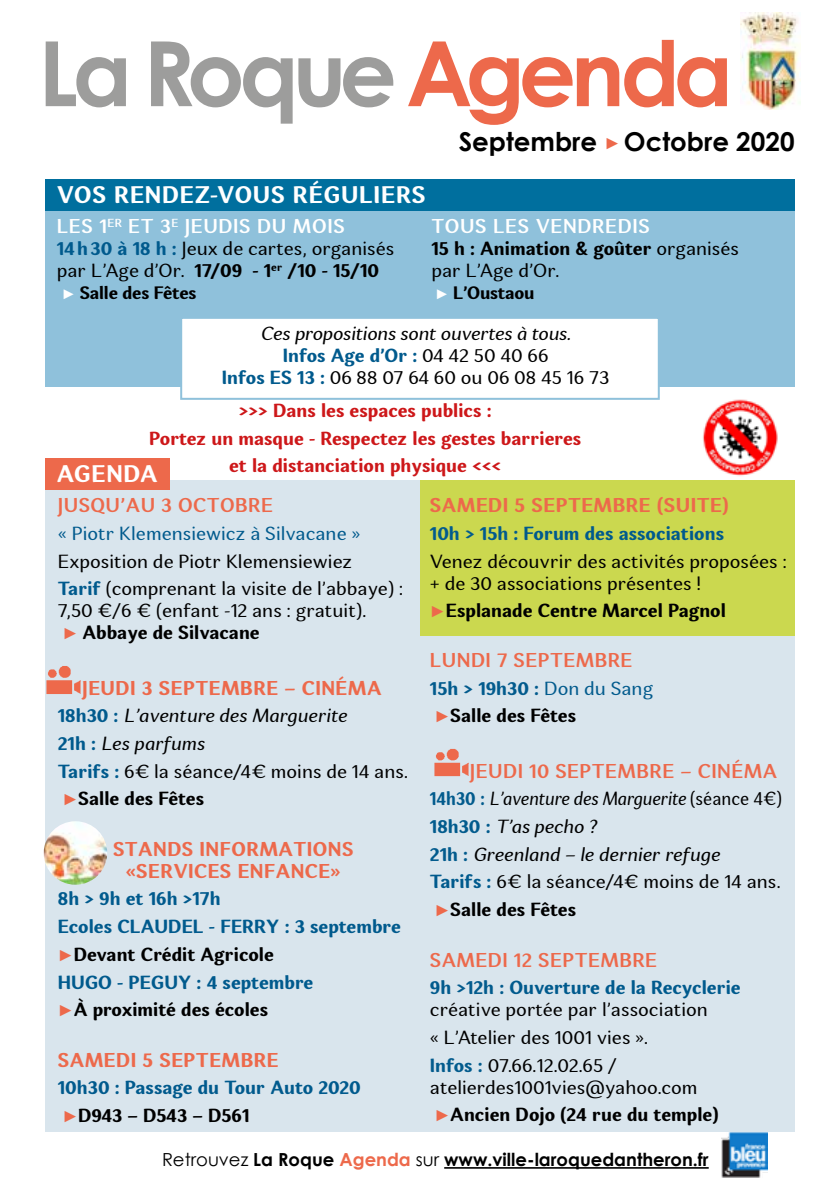
<style>
.page{position:relative;width:840px;height:1191px;background:#fff}
.page>*{position:absolute;margin:0;border:0;box-sizing:border-box;transform-origin:0 0}
.t1{font:700 90px "Century Gothic";letter-spacing:-.07em;color:#9d9d9c}
.t2{font:700 26px "Century Gothic";color:#000}
.t3{font:700 24px "Espuma Pro";letter-spacing:.03em;color:#fff}
.t4{font:700 20px/22px "Espuma Pro";letter-spacing:.02em;color:#ed694b;text-align:center}
.t5{font:600 20px "Espuma Pro";letter-spacing:.02em;color:#ed694b}
.t6{font:600 20px "Espuma Pro";letter-spacing:.03em;color:#fff}
.t7{font:19px/27.6px "Espuma Pro";color:#000}
.t8{font:italic 19px/27.6px "Espuma Pro";letter-spacing:-.01em;color:#000;text-align:center}
.t9{font:700 19px/27.6px "Espuma Pro";color:#005a8d}
.t10{font:italic 19px/27.6px "Espuma Pro";letter-spacing:-.01em;color:#000;scale:.9 1}
.t11{font:700 19px/27.6px "Espuma Pro";color:#cd1719;text-align:center}
.t12{font:700 19px/27.6px "Espuma Pro";color:#000}
.t13{font:19px "Espuma Pro";color:#005a8d}
.t14{font:700 18px "Century Gothic";color:#000}
.t15{font:700 18px "Espuma Pro";letter-spacing:-.01em;color:#000}
.s1{color:#ed694b}
.s2{font-size:16px;color:#ed694b}
.s3{font-weight:700;color:#005a8d}
.s4{font-weight:700}
.s5{font-family:"Century Gothic";font-size:14px;color:#fff}
.s6{font-weight:700;font-style:normal;color:#005a8d}
.s7{font-style:normal}
.s8{font-family:"Century Gothic";font-weight:700;font-size:16px;color:#ed694b}
.s9{font-family:"Century Gothic";font-weight:700;font-style:normal;font-size:16px;color:#ed694b}
.s10{font-weight:700;font-style:normal}
.s11{font-family:"Century Gothic";font-size:16px;color:#ed694b}
.s12{color:#000}
.s13{font-weight:700;color:#025b8d}
.s14{color:#025b8d}
.s15{font-weight:400;color:#025b8d}
.s16{font-weight:700;font-style:normal;color:#025b8d}
.s17{font-weight:400}
</style>
<div class="page">
<hr style="left:444px;top:1167px;width:264px;height:1px;background:#000">
<img style="left:721px;top:1131px;width:46px;height:46px">
<div style="left:45px;top:480px;width:749px;height:651px;background:#d9e5ed"></div>
<div style="left:45px;top:179px;width:749px;height:208px;background:#8fc1db"></div>
<img style="left:46px;top:666px;width:35px;height:28px">
<div style="left:180px;top:317px;width:479px;height:83px;background:#fff;border:2px solid #8fc1db"></div>
<img style="left:434px;top:748px;width:35px;height:29px">
<div style="left:420px;top:480px;width:374px;height:155px;background:#cbd84f"></div>
<img style="left:703px;top:399px;width:75px;height:77px">
<img style="left:44px;top:821px;width:63px;height:63px;border-radius:32px">
<div style="left:45px;top:179px;width:749px;height:31px;background:#006f9e"></div>
<div style="left:45px;top:459px;width:125px;height:31px;background:#ed694b"></div>
<img style="left:740px;top:13px;width:60px;height:97px">
<h1 class="t1" style="left:38px;top:5px;width:695px">La Roque <span class="s1">Agenda</span></h1>
<p class="t3" style="left:57px;top:180px;width:370px">VOS RENDEZ-VOUS RÉGULIERS</p>
<h2 class="t2" style="left:458px;top:122px;width:337px">Septembre <span class="s2">►</span> Octobre 2020</h2>
<p class="t6" style="left:57px;top:215px;width:289px">LES 1<sup>ER</sup> ET 3<sup>E</sup> JEUDIS DU MOIS</p>
<p class="t7" style="left:57px;top:238px;width:339px;line-height:22px"><span class="s3">14h30 à 18 h :</span> Jeux de cartes, organisés par L’Age d’Or. <span class="s4">17/09 - 1</span><sup>er</sup> <span class="s4">/10 - 15/10</span></p>
<p class="t15" style="left:62px;top:282px;width:136px"><span class="s5">►</span> Salle des Fêtes</p>
<p class="t6" style="left:431px;top:215px;width:220px">TOUS LES VENDREDIS</p>
<p class="t7" style="left:431px;top:238px;width:309px;line-height:22px"><span class="s4">15 h : Animation &amp; goûter</span> organisés par L’Age d’Or.</p>
<p class="t15" style="left:435px;top:282px;width:101px"><span class="s5">►</span> L’Oustaou</p>
<p class="t8" style="left:222px;top:323px;width:389px;line-height:22px">Ces propositions sont ouvertes à tous.<br><span class="s6">Infos Age d’Or :</span> <span class="s7">04 42 50 40 66<br></span><span class="s6">Infos ES 13 :</span> <span class="s7">06 88 07 64 60 ou 06 08 45 16 73</span></p>
<p class="t11" style="left:149px;top:397px;width:433px">&gt;&gt;&gt; Dans les espaces publics :<br>Portez un masque - Respectez les gestes barrieres et la distanciation physique &lt;&lt;&lt;</p>
<p class="t3" style="left:57px;top:459px;width:102px">AGENDA</p>
<p class="t5" style="left:58px;top:493px;width:216px">JUSQU’AU 3 OCTOBRE</p>
<p class="t13" style="left:58px;top:522px;width:304px">« Piotr Klemensiewicz à Silvacane »</p>
<p class="t7" style="left:58px;top:547px;width:347px">Exposition de Piotr Klemensiewiez<br><span class="s3">Tarif</span> (comprenant la visite de l’abbaye) :</p>
<p class="t7" style="left:58px;top:600px;width:310px;line-height:22px">7,50 €/6 € (enfant -12 ans : gratuit). <span class="s8">►</span> <span class="s4">Abbaye de Silvacane</span></p>
<p class="t4" style="left:82px;top:677px;width:300px">JEUDI 3 SEPTEMBRE – CINÉMA</p>
<p class="t8" style="left:58px;top:702px;width:352px;text-align:left"><span class="s6">18h30 :</span> L’aventure des Marguerite<br><span class="s6">21h :</span> Les parfums<br><span class="s6">Tarifs :</span> <span class="s7">6€ la séance/4€ moins de 14 ans. </span><span class="s9">►</span><span class="s10">Salle des Fêtes</span></p>
<p class="t4" style="left:113px;top:838px;width:242px">STANDS INFORMATIONS «SERVICES ENFANCE»</p>
<p class="t9" style="left:58px;top:885px;width:344px">8h &gt; 9h et 16h &gt;17h<br>Ecoles CLAUDEL - FERRY : 3 septembre <span class="s11">►</span><span class="s12">Devant Crédit Agricole<br></span>HUGO - PEGUY : 4 septembre<br><span class="s11">►</span><span class="s12">À proximité des écoles</span></p>
<p class="t4" style="left:58px;top:1049px;width:222px">SAMEDI 5 SEPTEMBRE</p>
<p class="t9" style="left:58px;top:1074px;width:304px">10h30 : Passage du Tour Auto 2020 <span class="s11">►</span><span class="s12">D943 – D543 – D561</span></p>
<p class="t4" style="left:429px;top:495px;width:300px">SAMEDI 5 SEPTEMBRE (SUITE)</p>
<p class="t7" style="left:429px;top:520px;width:358px"><span class="s13">10h &gt; 15h</span> <span class="s3">: Forum des associations<br></span>Venez découvrir des activités proposées :</p>
<p class="t7" style="left:429px;top:569px;width:297px">+ de 30 associations présentes ! <span class="s8">►</span><span class="s4">Esplanade Centre Marcel Pagnol</span></p>
<p class="t5" style="left:429px;top:648px;width:204px">LUNDI 7 SEPTEMBRE</p>
<p class="t12" style="left:429px;top:674px;width:225px"><span class="s14">15h &gt; 19h30 :</span> <span class="s15">Don du Sang </span><span class="s11">►</span>Salle des Fêtes</p>
<p class="t5" style="left:469px;top:759px;width:308px">JEUDI 10 SEPTEMBRE – CINÉMA</p>
<p class="t10" style="left:429px;top:785px;width:392px"><span class="s16">14h30 :</span> L’aventure des Marguerite <span class="s7">(séance 4€)<br></span><span class="s16">18h30 :</span> T’as pecho ?<br><span class="s16">21h :</span> Greenland – le dernier refuge<br><span class="s6">Tarifs :</span> <span class="s7">6€ la séance/4€ moins de 14 ans. </span><span class="s9">►</span><span class="s10">Salle des Fêtes</span></p>
<p class="t5" style="left:429px;top:947px;width:229px">SAMEDI 12 SEPTEMBRE</p>
<p class="t7" style="left:429px;top:977px;width:312px;line-height:22px"><span class="s13">9h &gt;12h :</span> <span class="s3">Ouverture de la Recyclerie </span>créative portée par l’association</p>
<p class="t7" style="left:429px;top:1023px;width:220px">« L’Atelier des 1001 vies ».<br><span class="s13">Infos :</span> 07.66.12.02.65 /</p>
<p class="t7" style="left:429px;top:1073px;width:290px">atelierdes1001vies@yahoo.com <span class="s8">►</span><span class="s4">Ancien Dojo (24 rue du temple)</span></p>
<p class="t14" style="left:162px;top:1146px;width:548px"><span class="s17">Retrouvez</span> La Roque <span class="s1">Agenda</span> <span class="s17">sur</span> www.ville-laroquedantheron.fr</p>
</div>
